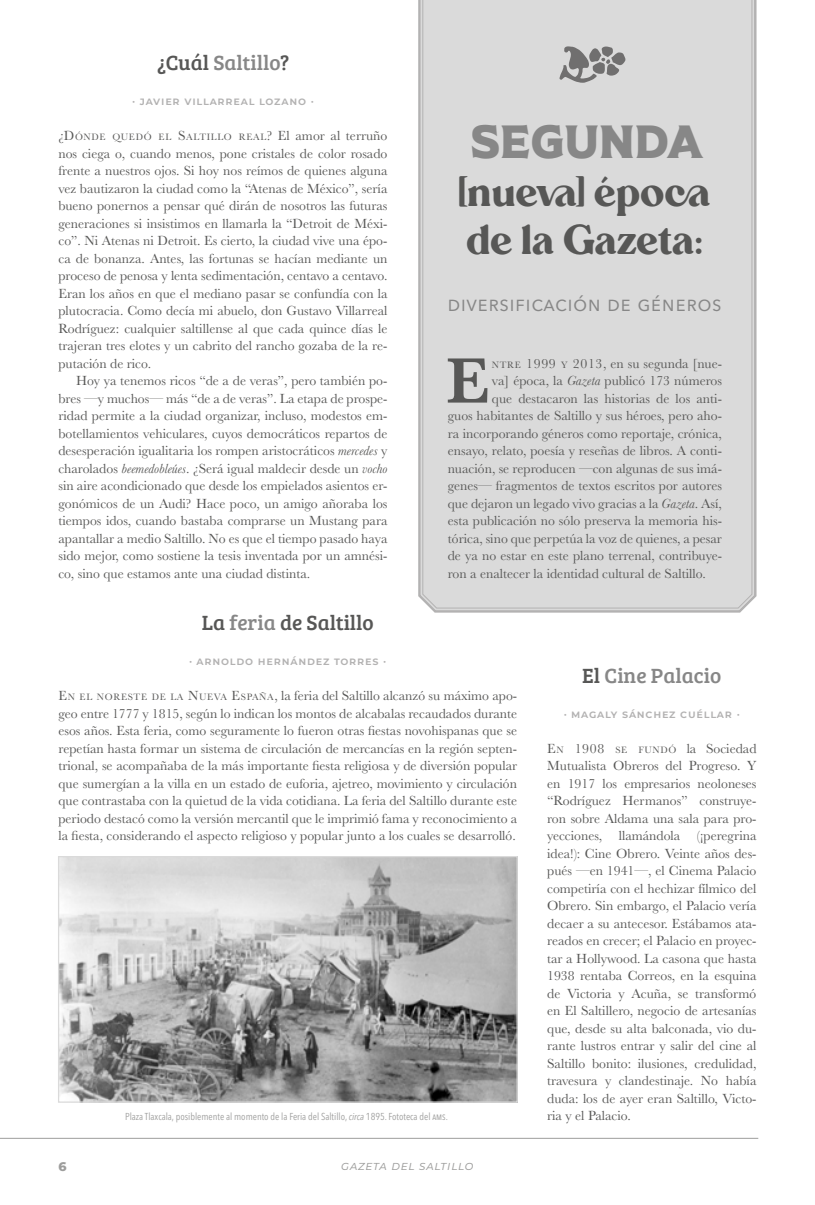
<style>
.page{position:relative;width:815px;height:1205px;background:#fff}
.page>*{position:absolute;margin:0;border:0;box-sizing:border-box;transform-origin:0 0}
.t1{font:600 66.62px "Baskerville";color:#575756}
.t2{font:46.25px "Rodfat Two Demo";color:#878787}
.t3{font:40px/48px "Carena";letter-spacing:-.02em;color:#575756}
.t4{font:21.25px "Bree Serif";color:#878787}
.t5{font:21.25px "Avenir Next LT Pro";letter-spacing:.02em;color:#878787}
.t6{font:21.25px "Bree Serif";color:#575756}
.t7{font:13.75px/17.5px "Baskerville";color:#575756;text-align:justify}
.t8{font:italic 12.5px "Montserrat";letter-spacing:.05em;color:#9d9d9c}
.t9{font:800 12.5px "Montserrat";color:#9d9d9c}
.t10{font:600 11.25px "Montserrat";letter-spacing:.07em;color:#b3b2b2}
.t11{font:condensed 10px "Avenir Next LT Pro";color:#9d9d9c}
.t12{font:9.62px "Baskerville";letter-spacing:.07em;color:#575756}
.s1{color:#575756}
.s2{font-size:13.75px}
.s3{font-style:italic}
.s4{font-size:9.62px}
.s5{font-style:inherit}
.s6{color:#878787}
</style>
<div class="page">
<hr style="left:0;top:1138px;width:758px;height:1px;background:#9d9d9c">
<svg style="left:418px;top:0;width:339px;height:613px;background:#c7c6c6"></svg>
<div style="left:422px;top:0;width:330px;height:608px;background:#dadada"></div>
<img style="left:60px;top:858px;width:456px;height:243px">
<div style="left:58px;top:856px;width:460px;height:247px;border:1px solid #dadada"></div>
<svg style="left:559px;top:46px;width:66px;height:37px;background:#a7a7a7"></svg>
<h3 class="t4" style="left:157px;top:47px;width:134px"><span class="s1">¿Cuál</span> Saltillo<span class="s1">?</span></h3>
<p class="t10" style="left:132px;top:94px;width:183px">· JAVIER VILLARREAL LOZANO ·</p>
<p class="t12" style="left:58px;top:131px;width:331px"><span class="s2">¿</span><span class="s2">D</span>ÓNDE QUEDÓ EL <span class="s2">S</span>ALTILLO REAL<span class="s2">? El amor al terruño</span></p>
<p class="t7" style="left:58px;top:145px;width:331px">nos ciega o, cuando menos, pone cristales de color rosado frente a nuestros ojos. Si hoy nos reímos de quienes alguna vez bautizaron la ciudad como la “Atenas de México”, sería bueno ponernos a pensar qué dirán de nosotros las futuras generaciones si insistimos en llamarla la “Detroit de Méxi&shy;co”. Ni Atenas ni Detroit. Es cierto, la ciudad vive una épo&shy;ca de bonanza. Antes, las fortunas se hacían mediante un proceso de penosa y lenta sedimentación, centavo a centavo.<br>Eran los años en que el mediano pasar se confundía con la plutocracia. Como decía mi abuelo, don Gustavo Villarreal Rodríguez: cualquier saltillense al que cada quince días le trajeran tres elotes y un cabrito del rancho gozaba de la re&shy;putación de rico.</p>
<p class="t7" style="left:58px;top:372px;width:331px;text-indent:18px">Hoy ya tenemos ricos “de a de veras”, pero también po&shy;bres —y muchos— más “de a de veras”. La etapa de prospe&shy;ridad permite a la ciudad organizar, incluso, modestos em&shy;botellamientos vehiculares, cuyos democráticos repartos de desesperación igualitaria los rompen aristocráticos <span class="s3">mercedes</span> y charolados <span class="s3">beemedobleúes</span>. ¿Será igual maldecir desde un <span class="s3">vocho </span>sin aire acondicionado que desde los empielados asientos er&shy;gonómicos de un Audi? Hace poco, un amigo añoraba los tiempos idos, cuando bastaba comprarse un Mustang para apantallar a medio Saltillo. No es que el tiempo pasado haya sido mejor, como sostiene la tesis inventada por un amnési&shy;co, sino que estamos ante una ciudad distinta.</p>
<h2 class="t2" style="left:470px;top:121px;width:235px">SEGUNDA</h2>
<h3 class="t3" style="left:458px;top:169px;width:255px">[nueva] época de la Gazeta:</h3>
<h3 class="t5" style="left:447px;top:291px;width:276px">diversificación de géneros</h3>
<h1 class="t1" style="left:446px;top:334px;width:45px">E</h1>
<p class="t7" style="left:492px;top:355px;width:232px"><span class="s4">NTRE</span> <span class="s5">1999</span> <span class="s4">Y</span> <span class="s5">2013</span>, en su segunda [nue-</p>
<p class="t7" style="left:492px;top:372px;width:232px">va] época, la <span class="s3">Gazeta</span> publicó 173 números</p>
<p class="t7" style="left:492px;top:390px;width:232px">que destacaron las historias de los anti-</p>
<p class="t7" style="left:448px;top:407px;width:276px">guos habitantes de Saltillo y sus héroes, pero aho-</p>
<p class="t7" style="left:448px;top:425px;width:276px">ra incorporando géneros como reportaje, crónica,</p>
<p class="t7" style="left:448px;top:442px;width:276px">ensayo, relato, poesía y reseñas de libros. A conti-</p>
<p class="t7" style="left:448px;top:460px;width:276px">nuación, se reproducen —con algunas de sus imá-</p>
<p class="t7" style="left:448px;top:477px;width:276px">genes— fragmentos de textos escritos por autores</p>
<p class="t7" style="left:448px;top:495px;width:276px">que dejaron un legado vivo gracias a la <span class="s3">Gazeta</span>. Así,</p>
<p class="t7" style="left:448px;top:512px;width:276px">esta publicación no sólo preserva la memoria his-</p>
<p class="t7" style="left:448px;top:530px;width:276px">tórica, sino que perpetúa la voz de quienes, a pesar</p>
<p class="t7" style="left:448px;top:547px;width:276px">de ya no estar en este plano terrenal, contribuye-</p>
<p class="t7" style="left:448px;top:565px;width:260px">ron a enaltecer la identidad cultural de Saltillo.</p>
<h3 class="t6" style="left:202px;top:607px;width:174px">La <span class="s6">feria</span> de Saltillo</h3>
<p class="t10" style="left:189px;top:654px;width:199px">· ARNOLDO HERNÁNDEZ TORRES ·</p>
<p class="t7" style="left:58px;top:687px;width:460px"><span class="s5">E</span> <span class="s4">N EL NORESTE DE LA</span> <span class="s5">N</span><span class="s4">UEVA</span> <span class="s5">E</span> <span class="s4">SPAÑA</span>, la feria del Saltillo alcanzó su máximo apo&shy;geo entre 1777 y 1815, según lo indican los montos de alcabalas recaudados durante esos años. Esta feria, como seguramente lo fueron otras fiestas novohispanas que se repetían hasta formar un sistema de circulación de mercancías en la región septen&shy;trional, se acompañaba de la más importante fiesta religiosa y de diversión popular que sumergían a la villa en un estado de euforia, ajetreo, movimiento y circulación que contrastaba con la quietud de la vida cotidiana. La feria del Saltillo durante este periodo destacó como la versión mercantil que le imprimió fama y reconocimiento a la fiesta, considerando el aspecto religioso y popular junto a los cuales se desarrolló.</p>
<p class="t11" style="left:125px;top:1110px;width:324px">Plaza Tlaxcala, posiblemente al momento de la Feria del Saltillo, <span class="s3">circa</span> 1895. Fototeca del ams.</p>
<p class="t9" style="left:58px;top:1157px;width:10px">6</p>
<p class="t8" style="left:341px;top:1157px;width:134px">gazeta del saltillo</p>
<h3 class="t4" style="left:582px;top:660px;width:141px"><span class="s1">El</span> Cine Palacio</h3>
<p class="t10" style="left:564px;top:706px;width:178px">· MAGALY SÁNCHEZ CUÉLLAR ·</p>
<p class="t7" style="left:547px;top:740px;width:211px"><span class="s5">E</span><span class="s4">N</span> <span class="s5">1908</span> <span class="s4">SE FUNDÓ</span> la Sociedad Mutualista Obreros del Progreso. Y en 1917 los empresarios neoloneses “Rodríguez Hermanos” construye&shy;ron sobre Aldama una sala para pro&shy;yecciones, llamándola (¡peregrina idea!): Cine Obrero. Veinte años des&shy;pués —en 1941—, el Cinema Palacio competiría con el hechizar fílmico del Obrero. Sin embargo, el Palacio vería decaer a su antecesor. Estábamos ata&shy;reados en crecer; el Palacio en proyec&shy;tar a Hollywood. La casona que hasta 1938 rentaba Correos, en la esquina de Victoria y Acuña, se transformó en El Saltillero, negocio de artesanías que, desde su alta balconada, vio du&shy;rante lustros entrar y salir del cine al Saltillo bonito: ilusiones, credulidad, travesura y clandestinaje. No había duda: los de ayer eran Saltillo, Victo&shy;ria y el Palacio.</p>
</div>
